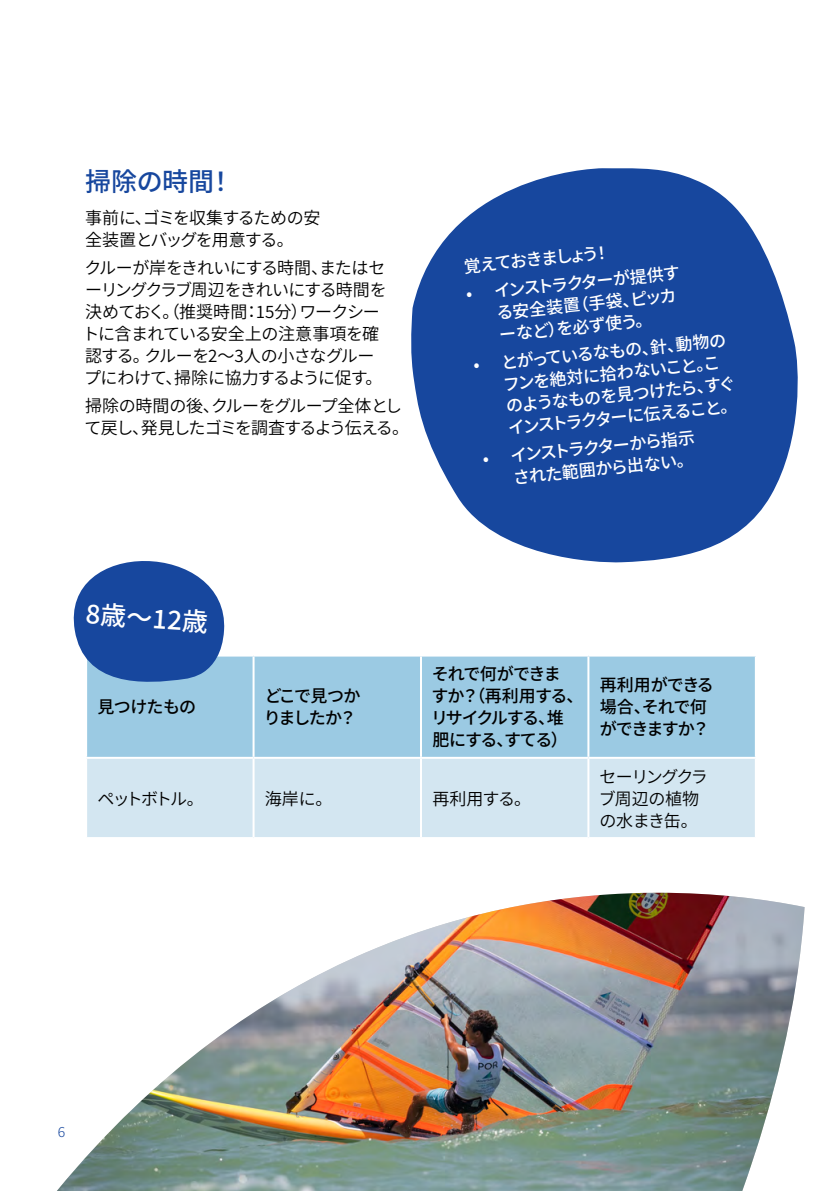
<style>
.page{position:relative;width:840px;height:1191px;background:#fff}
.page>*{position:absolute;margin:0;border:0;box-sizing:border-box;transform-origin:0 0}
.t1{font:500 26px "Source Han Sans JP";letter-spacing:-.01em;color:#17479e}
.t2{font:500 26px "Source Han Sans JP";color:#fff}
.t3{font:17px/22px "Source Han Sans JP";letter-spacing:-.055em;color:#000}
.t4{font:500 17px/22px "Source Han Sans JP";color:#fff}
.t5{font:500 17px/22px "Source Han Sans JP";letter-spacing:-.06em;color:#000}
.t6{font:500 17px/22px "Source Han Sans JP";letter-spacing:-.1em;color:#000}
.t7{font:300 14px "Source Han Sans JP";color:#17479e}
</style>
<div class="page">
<svg style="left:411px;top:168px;width:387px;height:395px;fill:#17479e"></svg>
<div style="left:87px;top:656px;width:667px;height:101px;background:#9bcae3"></div>
<div style="left:87px;top:759px;width:667px;height:78px;background:#d3e6f1"></div>
<hr style="left:252px;top:656px;width:2px;height:101px;background:#fff">
<hr style="left:420px;top:656px;width:2px;height:101px;background:#fff">
<hr style="left:587px;top:656px;width:2px;height:101px;background:#fff">
<hr style="left:252px;top:759px;width:2px;height:78px;background:#fff">
<hr style="left:420px;top:759px;width:2px;height:78px;background:#fff">
<hr style="left:587px;top:759px;width:2px;height:78px;background:#fff">
<svg style="left:73px;top:561px;width:156px;height:125px"></svg>
<img style="left:57px;top:892px;width:747px;height:299px">
<h1 class="t1" style="left:85px;top:167px;width:150px">掃除の時間！</h1>
<p class="t3" style="left:85px;top:207px;width:237px">事前に、ゴミを収集するための安全装置とバッグを用意する。</p>
<p class="t3" style="left:83px;top:257px;width:305px">クルーが岸をきれいにする時間、またはセーリングクラブ周辺をきれいにする時間を決めておく。（推奨時間：15分）ワークシートに含まれている安全上の注意事項を確認する。クルーを2〜3人の小さなグループにわけて、掃除に協力するように促す。</p>
<p class="t3" style="left:84px;top:395px;width:326px">掃除の時間の後、クルーをグループ全体として戻し、発見したゴミを調査するよう伝える。</p>
<p class="t4" style="left:462px;top:256px;width:148px;rotate:-6deg">覚えておきましょう！</p>
<p class="t4" style="left:492px;top:281px;width:188px;text-indent:-28px;rotate:-6deg">• インストラクターが提供する安全装置（手袋、ピッカーなど）を必ず使う。</p>
<p class="t4" style="left:499px;top:352px;width:233px;text-indent:-27px;rotate:-6deg">• とがっているなもの、針、動物のフンを絶対に拾わないこと。このようなものを見つけたら、すぐインストラクターに伝えること。</p>
<p class="t4" style="left:481px;top:448px;width:214px;text-align:right;rotate:-6deg">• インストラクターから指示された範囲から出ない。</p>
<h1 class="t2" style="left:87px;top:599px;width:124px;rotate:4deg">8歳～12歳</h1>
<p class="t5" style="left:97px;top:696px;width:100px">見つけたもの</p>
<p class="t6" style="left:264px;top:685px;width:98px">どこで見つかりましたか？</p>
<p class="t5" style="left:431px;top:663px;width:154px">それで何ができま<br>すか？（再利用する、リサイクルする、堆肥にする、すてる）</p>
<p class="t5" style="left:599px;top:674px;width:116px">再利用ができる場合、それで何ができますか？</p>
<p class="t3" style="left:98px;top:788px;width:108px">ペットボトル。</p>
<p class="t3" style="left:265px;top:788px;width:69px">海岸に。</p>
<p class="t3" style="left:432px;top:788px;width:100px">再利用する。</p>
<p class="t3" style="left:598px;top:766px;width:111px">セーリングクラブ周辺の植物の水まき缶。</p>
<p class="t7" style="left:58px;top:1123px;width:9px">6</p>
</div>
